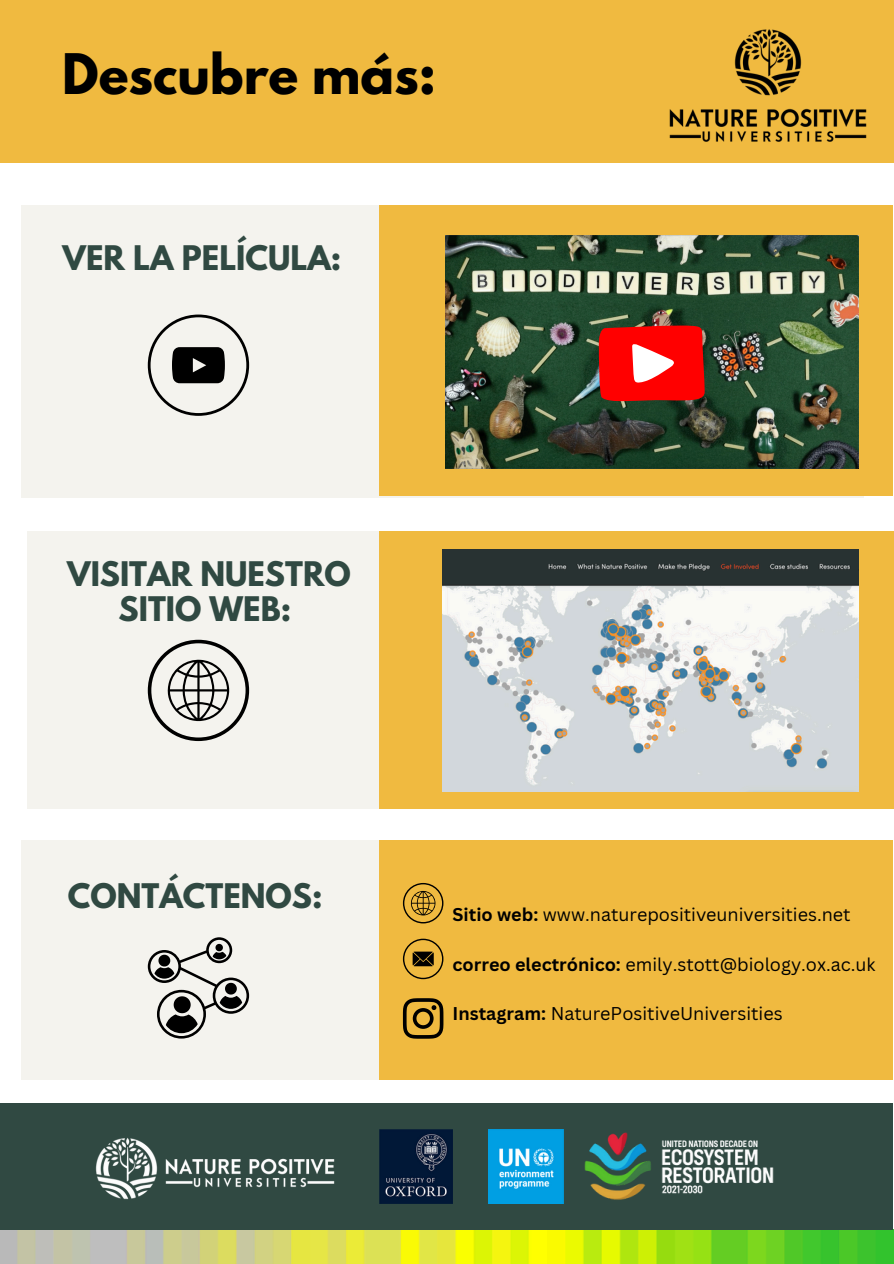
<style>
.page{position:relative;width:894px;height:1264px;background:#fff}
.page>*{position:absolute;margin:0;border:0;box-sizing:border-box;transform-origin:0 0}
.t1{font:700 49.5px "League Spartan";color:#000}
.t2{font:700 30px/34.8px "League Spartan";color:#304942;text-align:center}
.t3{font:18px "Canva Sans";color:#000}
.s1{font-weight:700}
</style>
<div class="page">
<img style="left:0;top:1229px;width:893px;height:34px">
<div style="left:22px;top:206px;width:840px;height:292px;background:#f4f3ee"></div>
<div style="left:27px;top:530px;width:835px;height:278px;background:#f4f3ee"></div>
<div style="left:0;top:1103px;width:892px;height:126px;background:#304942"></div>
<img style="left:563px;top:1129px;width:211px;height:75px">
<img style="left:488px;top:1129px;width:75px;height:74px">
<img style="left:379px;top:1129px;width:73px;height:74px">
<img style="left:95px;top:1138px;width:55px;height:62px">
<img style="left:142px;top:1149px;width:193px;height:50px">
<div style="left:379px;top:206px;width:513px;height:290px;background:#f0ba40"></div>
<img style="left:445px;top:236px;width:413px;height:233px">
<svg style="left:598px;top:325px;width:106px;height:79px;background:#eb2523"></svg>
<div style="left:0;top:0;width:893px;height:162px;background:#f0ba40"></div>
<img style="left:669px;top:29px;width:198px;height:113px">
<div style="left:22px;top:840px;width:841px;height:240px;background:#f4f3ee"></div>
<div style="left:379px;top:840px;width:513px;height:240px;background:#f0ba40"></div>
<svg style="left:148px;top:639px;width:101px;height:102px"></svg>
<svg style="left:148px;top:314px;width:101px;height:102px"></svg>
<div style="left:379px;top:530px;width:514px;height:278px;background:#f0ba40"></div>
<img style="left:442px;top:549px;width:416px;height:242px">
<svg style="left:403px;top:883px;width:40px;height:40px"></svg>
<svg style="left:403px;top:938px;width:40px;height:41px"></svg>
<svg style="left:403px;top:998px;width:40px;height:40px"></svg>
<svg style="left:148px;top:937px;width:101px;height:101px"></svg>
<p class="t1" style="left:62px;top:50px;width:375px">Descubre más:</p>
<p class="t2" style="left:63px;top:244px;width:280px">VER LA PELÍCULA:</p>
<p class="t2" style="left:67px;top:560px;width:285px">VISITAR NUESTRO<br>SITIO WEB:</p>
<p class="t2" style="left:68px;top:881px;width:256px">CONTÁCTENOS:</p>
<p class="t3" style="left:452px;top:902px;width:399px"><span class="s1">Sitio web:</span> www.naturepositiveuniversities.net</p>
<p class="t3" style="left:452px;top:951px;width:424px"><span class="s1">correo electrónico:</span> emily.stott@biology.ox.ac.uk</p>
<h2 class="t3" style="left:452px;top:1001px;width:331px"><span class="s1">Instagram:</span> NaturePositiveUniversities</h2>
</div>
